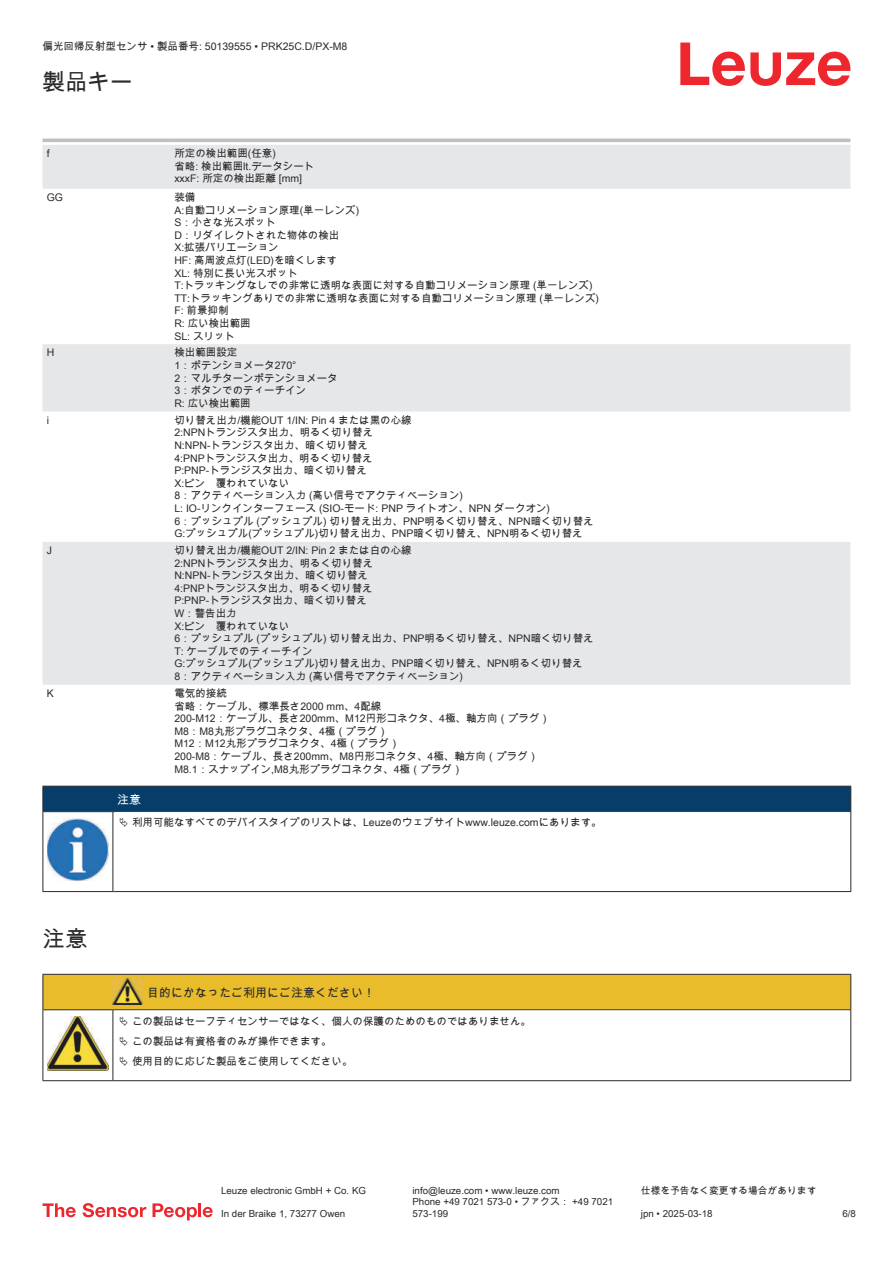
<style>
.page{position:relative;width:893px;height:1263px;background:#fff}
.page>*{position:absolute;margin:0;border:0;box-sizing:border-box;transform-origin:0 0}
.t1{font:22.5px "Arial Unicode MS";color:#2b292a}
.t2{font:12px "Arial Unicode MS";color:#2b292a}
.t3{font:12px "Arial Unicode MS";color:#fff}
.t4{font:10.5px/12.6px "Arial Unicode MS";color:#2b292a}
.t5{font:9.75px/11.7px "Arial Unicode MS";color:#2b292a}
</style>
<div class="page">
<svg style="left:680px;top:43px;width:170px;height:43px"></svg>
<svg style="left:43px;top:145px;width:807px;height:540px"></svg>
<hr style="left:43px;top:139px;width:127px;height:3px;background:#bdbfc1">
<hr style="left:170px;top:139px;width:680px;height:3px;background:#bdbfc1">
<svg style="left:43px;top:1203px;width:33px;height:14px"></svg>
<svg style="left:83px;top:1203px;width:63px;height:14px"></svg>
<svg style="left:153px;top:1203px;width:44px;height:17px"></svg>
<hr style="left:198px;top:1203px;width:3px;height:14px;background:#ed272d">
<svg style="left:203px;top:1207px;width:10px;height:10px"></svg>
<div style="left:43px;top:786px;width:808px;height:26px;background:#063d69"></div>
<hr style="left:113px;top:811px;width:738px;height:1px;background:#2b292a">
<hr style="left:43px;top:812px;width:1px;height:75px;background:#2b292a">
<hr style="left:113px;top:812px;width:1px;height:75px;background:#2b292a">
<hr style="left:850px;top:812px;width:1px;height:75px;background:#2b292a">
<hr style="left:43px;top:891px;width:70px;height:1px;background:#2b292a">
<hr style="left:113px;top:891px;width:738px;height:1px;background:#2b292a">
<img style="left:47px;top:818px;width:61px;height:63px">
<hr style="left:43px;top:1080px;width:70px;height:1px;background:#2b292a">
<hr style="left:113px;top:1080px;width:30px;height:1px;background:#2b292a">
<hr style="left:143px;top:1080px;width:708px;height:1px;background:#2b292a">
<svg style="left:43px;top:974px;width:808px;height:106px"></svg>
<p class="t4" style="left:43px;top:40px;width:306px">偏光回帰反射型センサ • 製品番号: 50139555 • PRK25C.D/PX-M8</p>
<h1 class="t1" style="left:43px;top:66px;width:91px">製品キー</h1>
<p class="t4" style="left:47px;top:147px;width:4px">f</p>
<p class="t4" style="left:174px;top:147px;width:142px">所定の検出範囲(任意)<br>省略: 検出範囲lt.データシートxxxF: 所定の検出距離 [mm]</p>
<p class="t4" style="left:47px;top:191px;width:18px">GG</p>
<p class="t4" style="left:174px;top:191px;width:426px">装備<br>A:自動コリメーション原理(単一レンズ)<br>S：小さな光スポット<br>D：リダイレクトされた物体の検出<br>X:拡張バリエーション<br>HF: 高周波点灯(LED)を暗くします<br>XL: 特別に長い光スポット<br>T:トラッキングなしでの非常に透明な表面に対する自動コリメーション原理 (単一レンズ)<br>TT:トラッキングありでの非常に透明な表面に対する自動コリメーション原理 (単一レンズ)<br>F: 前景抑制<br>R: 広い検出範囲<br>SL: スリット</p>
<p class="t4" style="left:47px;top:346px;width:9px">H</p>
<p class="t4" style="left:174px;top:346px;width:165px">検出範囲設定<br>1：ポテンショメータ270°<br>2：マルチターンポテンショメータ<br>3：ボタンでのティーチイン<br>R: 広い検出範囲</p>
<p class="t4" style="left:47px;top:413px;width:4px">i</p>
<p class="t4" style="left:174px;top:413px;width:421px">切り替え出力/機能OUT 1/IN: Pin 4 または黒の心線<br>2:NPNトランジスタ出力、明るく切り替え<br>N:NPN-トランジスタ出力、暗く切り替え<br>4:PNPトランジスタ出力、明るく切り替え<br>P:PNP-トランジスタ出力、暗く切り替え<br>X:ピン　覆われていない<br>8：アクティベーション入力 (高い信号でアクティベーション)<br>L: IO-リンクインターフェース (SIO-モード: PNP ライトオン、NPN ダークオン)<br>6：プッシュプル (プッシュプル) 切り替え出力、PNP明るく切り替え、NPN暗く切り替えG:プッシュプル(プッシュプル)切り替え出力、PNP暗く切り替え、NPN明るく切り替え</p>
<p class="t4" style="left:47px;top:544px;width:7px">J</p>
<p class="t4" style="left:174px;top:544px;width:421px">切り替え出力/機能OUT 2/IN: Pin 2 または白の心線<br>2:NPNトランジスタ出力、明るく切り替え<br>N:NPN-トランジスタ出力、暗く切り替え<br>4:PNPトランジスタ出力、明るく切り替え<br>P:PNP-トランジスタ出力、暗く切り替え<br>W：警告出力<br>X:ピン　覆われていない<br>6：プッシュプル (プッシュプル) 切り替え出力、PNP明るく切り替え、NPN暗く切り替え<br>T: ケーブルでのティーチイン<br>G:プッシュプル(プッシュプル)切り替え出力、PNP暗く切り替え、NPN明るく切り替え<br>8：アクティベーション入力 (高い信号でアクティベーション)</p>
<p class="t4" style="left:47px;top:688px;width:9px">K</p>
<p class="t4" style="left:174px;top:687px;width:377px">電気的接続<br>省略：ケーブル、標準長さ2000 mm、4配線<br>200-M12：ケーブル、長さ200mm、M12円形コネクタ、4極、軸方向（プラグ）<br>M8：M8丸形プラグコネクタ、4極（プラグ）<br>M12：M12丸形プラグコネクタ、4極（プラグ）<br>200-M8：ケーブル、長さ200mm、M8円形コネクタ、4極、軸方向（プラグ）<br>M8.1：スナップイン,M8丸形プラグコネクタ、4極（プラグ）</p>
<p class="t3" style="left:117px;top:791px;width:25px">注意</p>
<p class="t4" style="left:132px;top:816px;width:471px">利用可能なすべてのデバイスタイプのリストは、Leuzeのウェブサイトwww.leuze.comにあります。</p>
<h1 class="t1" style="left:43px;top:922px;width:46px">注意</h1>
<p class="t2" style="left:147px;top:984px;width:229px">目的にかなったご利用にご注意ください！</p>
<p class="t4" style="left:132px;top:1010px;width:400px;line-height:20.2px">この製品はセーフティセンサーではなく、個人の保護のためのものではありません。この製品は有資格者のみが操作できます。<br>使用目的に応じた製品をご使用してください。</p>
<p class="t5" style="left:221px;top:1184px;width:146px">Leuze electronic GmbH + Co. KG</p>
<p class="t5" style="left:412px;top:1184px;width:149px">info@leuze.com • www.leuze.com</p>
<p class="t5" style="left:641px;top:1184px;width:177px">仕様を予告なく変更する場合があります</p>
<p class="t5" style="left:221px;top:1207px;width:126px">In der Braike 1, 73277 Owen</p>
<p class="t5" style="left:412px;top:1196px;width:202px">Phone +49 7021 573-0 • ファクス： +49 7021<br>573-199</p>
<p class="t5" style="left:641px;top:1207px;width:73px">jpn • 2025-03-18</p>
<p class="t5" style="left:842px;top:1207px;width:15px">6/8</p>
</div>
